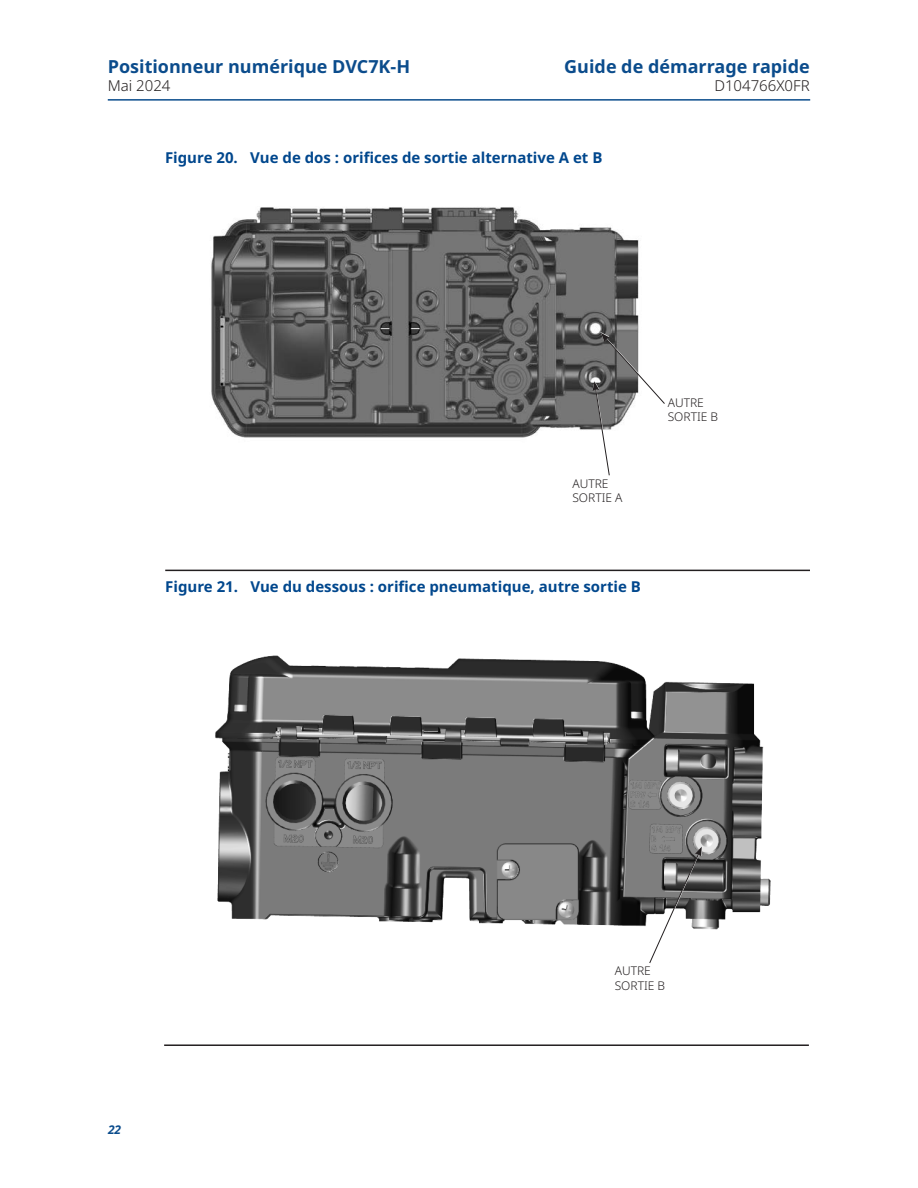
<style>
.page{position:relative;width:918px;height:1188px;background:#fff}
.page>*{position:absolute;margin:0;border:0;box-sizing:border-box;transform-origin:0 0}
._07_MP_Manual_document_type_right_aligned{font:700 18px "Noto Sans";color:#0b4c8c}
.t1{font:700 15px "Noto Sans";color:#01478d}
._07_MP_Date_left_aligned{font:300 15px "Noto Sans";color:#231f20}
._03_Figure_call_outs{font:300 12px/14.4px "Noto Sans";color:#231f20}
.t2{font:italic 700 12px "Noto Sans";color:#0b4c8c}
</style>
<div class="page">
<hr style="left:108px;top:99px;width:702px;height:2px;background:#0b4c8c">
<img style="left:215px;top:655px;width:556px;height:275px">
<img style="left:211px;top:207px;width:428px;height:231px">
<hr style="left:164px;top:1044px;width:645px;height:2px;background:#231f20">
<hr style="left:165px;top:570px;width:645px;height:1px;background:#231f20">
<svg style="left:593px;top:332px;width:72px;height:144px"></svg>
<svg style="left:649px;top:846px;width:53px;height:117px"></svg>
<p class="_07_MP_Manual_document_type_right_aligned" style="left:108px;top:57px;width:304px">Positionneur numérique DVC7K-H</p>
<p class="_07_MP_Date_left_aligned" style="left:108px;top:77px;width:64px">Mai 2024</p>
<p class="_07_MP_Manual_document_type_right_aligned" style="left:564px;top:57px;width:247px">Guide de démarrage rapide</p>
<p class="_07_MP_Date_left_aligned" style="left:714px;top:77px;width:97px">D104766X0FR</p>
<p class="t1" style="left:165px;top:150px;width:439px">Figure 20. Vue de dos : orifices de sortie alternative A et B</p>
<p class="_03_Figure_call_outs" style="left:572px;top:477px;width:52px">AUTRE<br>SORTIE A</p>
<p class="_03_Figure_call_outs" style="left:668px;top:395px;width:52px">AUTRE<br>SORTIE B</p>
<p class="t1" style="left:165px;top:578px;width:477px">Figure 21. Vue du dessous : orifice pneumatique, autre sortie B</p>
<p class="t2" style="left:108px;top:1121px;width:15px">22</p>
<p class="_03_Figure_call_outs" style="left:615px;top:964px;width:52px">AUTRE<br>SORTIE B</p>
</div>
